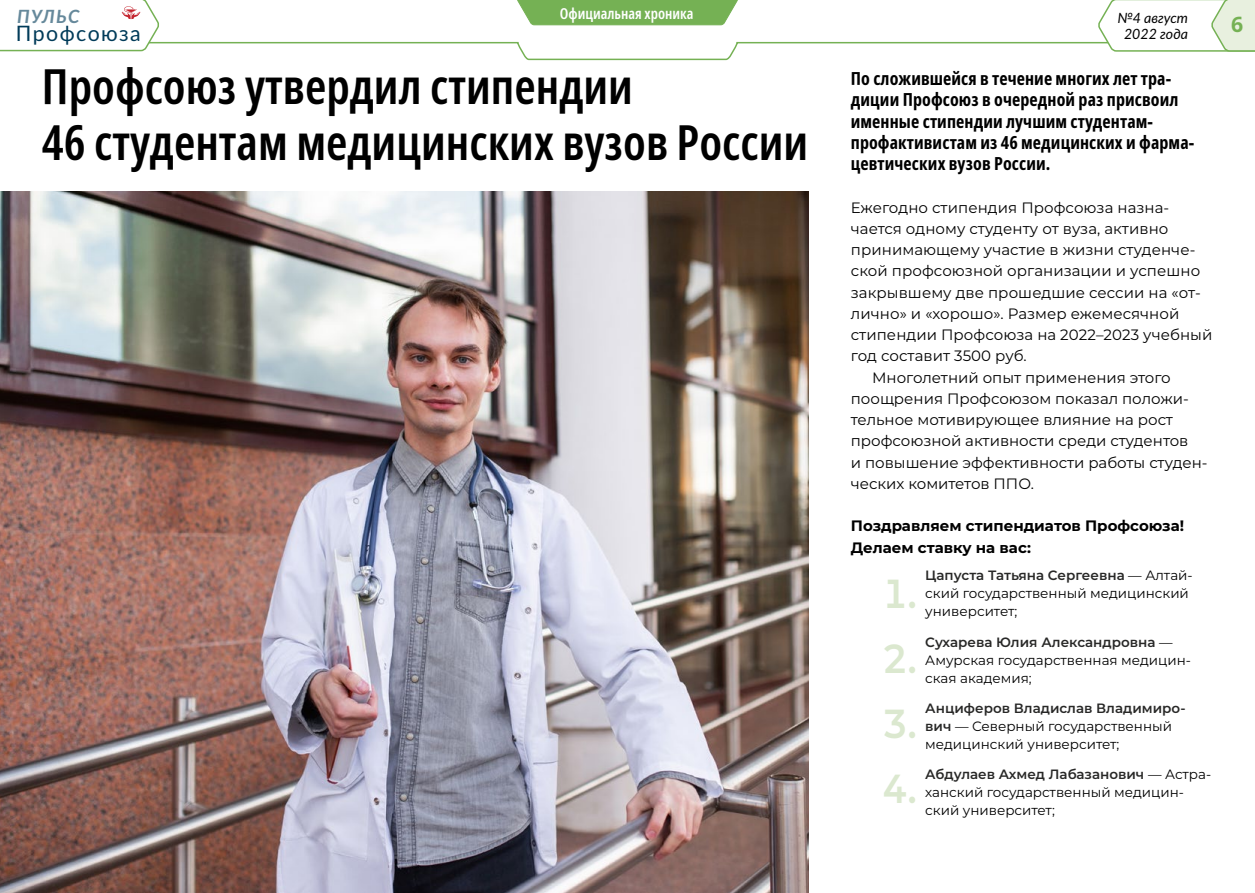
<style>
.page{position:relative;width:1255px;height:893px;background:#fff}
.page>*{position:absolute;margin:0;border:0;box-sizing:border-box;transform-origin:0 0}
.t1{font:600 extra-condensed 48.3px/55.5px "Noto Sans";color:#000}
.t2{font:600 40.5px "Montserrat";color:#dbe8cf;scale:.9 1}
.t3{font:21.3px "Lato";letter-spacing:.07em;color:#003b59}
.t4{font:700 21.3px "Noto Sans";color:#75b154}
.t5{font:italic 700 18.3px "Lato";letter-spacing:.07em;color:#66899b}
.t6{font:700 extra-condensed 18px/21.3px "Noto Sans";letter-spacing:.005em;color:#000}
.t7{font:15px "Montserrat";color:#000}
.t8{font:700 15px/21.3px "Montserrat";color:#000}
.t9{font:600 extra-condensed 15px "Noto Sans";color:#fff}
.t10{font:italic 14.1px/15.3px "Lato";color:#000;text-align:center}
.t11{font:13.5px/18px "Montserrat";color:#000}
.s1{font-weight:600;color:#282827}
</style>
<div class="page">
<img style="left:0;top:191px;width:808px;height:702px">
<svg style="left:161px;top:41px;width:935px;height:20px"></svg>
<svg style="left:517px;top:0;width:221px;height:26px;background:#81b863"></svg>
<svg style="left:1096px;top:0;width:158px;height:52px"></svg>
<svg style="left:0;top:0;width:161px;height:52px"></svg>
<p class="t5" style="left:17px;top:3px;width:64px">ПУЛЬС</p>
<h3 class="t3" style="left:16px;top:18px;width:126px">Профсоюза</h3>
<p class="t9" style="left:560px;top:3px;width:135px">Официальная хроника</p>
<p class="t10" style="left:1117px;top:10px;width:72px">№4 август<br>2022 года</p>
<h3 class="t4" style="left:1231px;top:12px;width:14px">6</h3>
<h1 class="t1" style="left:42px;top:60px;width:767px">Профсоюз утвердил стипендии<br>46 студентам медицинских вузов России</h1>
<p class="t6" style="left:850px;top:68px;width:345px">По сложившейся в течение многих лет тра&shy;диции Профсоюз в очередной раз присвоил именные стипендии лучшим студентам&shy;профактивистам из 46 медицинских и фарма&shy;цевтических вузов России.</p>
<p class="t7" style="left:850px;top:197px;width:320px">Ежегодно стипендия Профсоюза назна-</p>
<p class="t7" style="left:850px;top:218px;width:319px">чается одному студенту от вуза, активно</p>
<p class="t7" style="left:850px;top:239px;width:346px">принимающему участие в жизни студенче-</p>
<p class="t7" style="left:850px;top:261px;width:351px">ской профсоюзной организации и успешно</p>
<p class="t7" style="left:850px;top:282px;width:351px">закрывшему две прошедшие сессии на «от-</p>
<p class="t7" style="left:850px;top:303px;width:330px">лично» и «хорошо». Размер ежемесячной</p>
<p class="t7" style="left:850px;top:324px;width:363px">стипендии Профсоюза на 2022–2023 учебный</p>
<p class="t7" style="left:850px;top:346px;width:177px">год составит 3500 руб.</p>
<p class="t7" style="left:872px;top:367px;width:300px">Многолетний опыт применения этого</p>
<p class="t7" style="left:850px;top:388px;width:339px">поощрения Профсоюзом показал положи-</p>
<p class="t7" style="left:850px;top:410px;width:324px">тельное мотивирующее влияние на рост</p>
<p class="t7" style="left:850px;top:431px;width:339px">профсоюзной активности среди студентов</p>
<p class="t7" style="left:850px;top:452px;width:358px">и повышение эффективности работы студен-</p>
<p class="t7" style="left:850px;top:473px;width:185px">ческих комитетов ППО.</p>
<p class="t8" style="left:850px;top:515px;width:335px">Поздравляем стипендиатов Профсоюза!<br>Делаем ставку на вас:</p>
<h2 class="t2" style="left:882px;top:564px;width:40px">1.</h2>
<p class="t11" style="left:925px;top:566px;width:269px"><span class="s1">Цапуста Татьяна Сергеевна</span> — Алтай&shy;ский государственный медицинский университет;</p>
<h2 class="t2" style="left:882px;top:630px;width:40px">2.</h2>
<p class="t11" style="left:925px;top:632px;width:267px"><span class="s1">Сухарева Юлия Александровна</span> —<br>Амурская государственная медицин&shy;ская академия;</p>
<h2 class="t2" style="left:882px;top:695px;width:40px">3.</h2>
<p class="t11" style="left:925px;top:698px;width:262px"><span class="s1">Анциферов Владислав Владимиро&shy;вич</span> — Северный государственный медицинский университет;</p>
<h2 class="t2" style="left:882px;top:760px;width:40px">4.</h2>
<p class="t11" style="left:925px;top:764px;width:287px"><span class="s1">Абдулаев Ахмед Лабазанович</span> — Астра&shy;ханский государственный медицин&shy;ский университет;</p>
</div>
